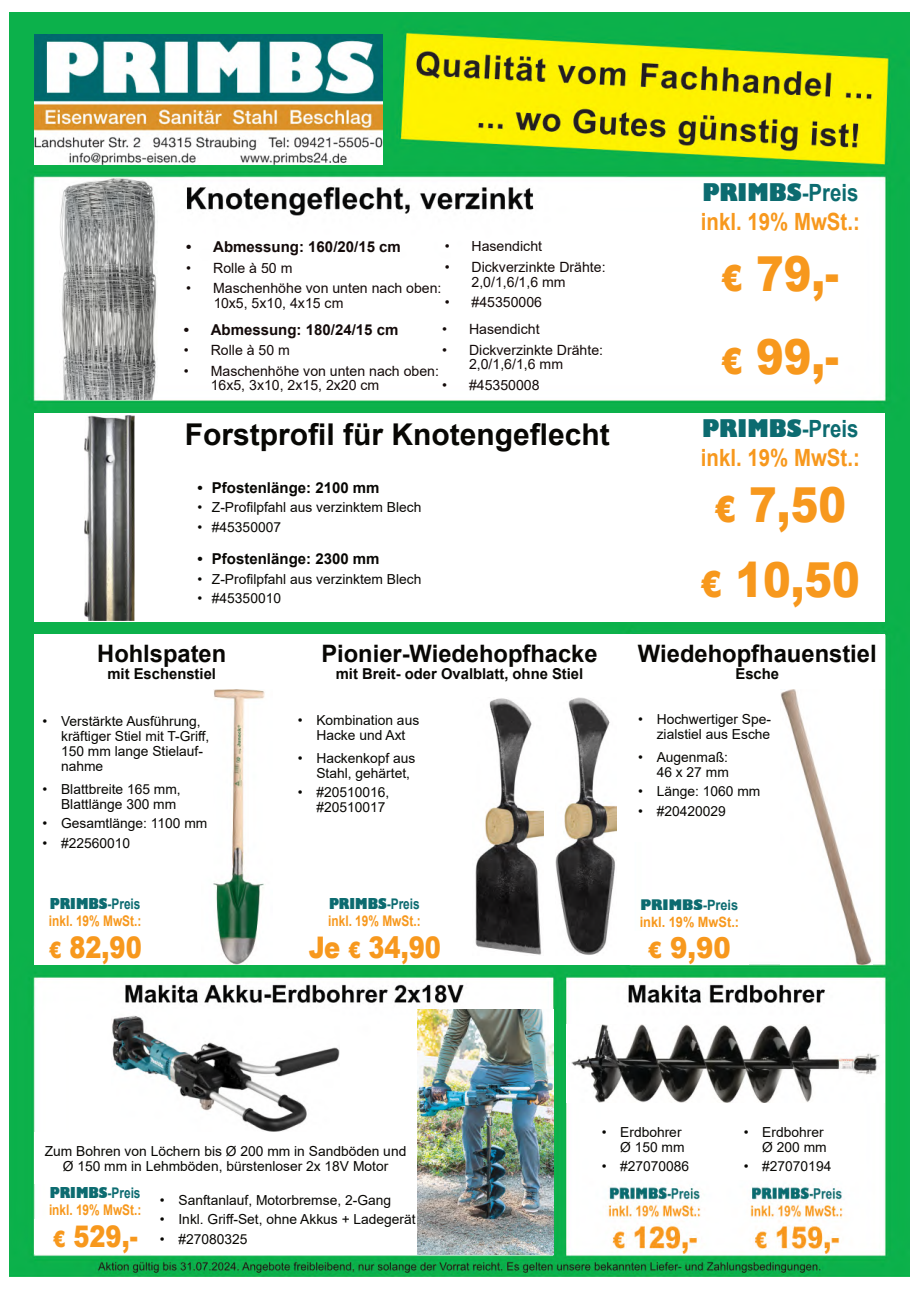
<style>
.page{position:relative;width:919px;height:1289px;background:#fff}
.page>*{position:absolute;margin:0;border:0;box-sizing:border-box;transform-origin:0 0}
.t1{font:900 48.15px/74.8px "Arial";color:#f7981d;scale:.86 1}
.t2{font:700 30px "Arial";color:#080704}
.t3{font:900 29.7px "Arial";color:#f7981d;scale:.81 1}
.t4{font:900 28.8px "Arial";color:#f7981d;scale:.9 1}
.t5{font:700 24px "Arial";color:#080704}
.t6{font:700 23.7px "Arial";color:#f7981d;scale:.86 1}
.t7{font:23.7px "Gilbert Ultra Bold Plain";color:#0c6b70;scale:.86 1}
.t8{font:700 15px "Arial";color:#080704}
.t9{font:700 15px "Arial";color:#130a09}
.t10{font:700 14.7px "Arial";color:#f7981d;scale:.81 1}
.t11{font:14.7px "Gilbert Ultra Bold Plain";color:#0c6b70;scale:.81 1}
.t12{font:700 14.25px "Arial";color:#f7981d;scale:.9 1}
.t13{font:14.25px "Gilbert Ultra Bold Plain";color:#0c6b70;scale:.9 1}
.t14{font:14.1px/14.5px "Arial";color:#130a09}
.t15{font:13.8px/15px "Arial";color:#080704;text-align:right}
.s1{font-family:"Arial";font-weight:700}
.s2{font-size:36px}
.s3{font-size:22.5px}
</style>
<div class="page">
<img style="left:9px;top:13px;width:900px;height:1263px">
<div style="left:289px;top:634px;width:345px;height:330px;background:#fff"></div>
<div style="left:34px;top:634px;width:259px;height:330px;background:#fff"></div>
<div style="left:35px;top:1219px;width:121px;height:35px;background:#fff"></div>
<div style="left:629px;top:930px;width:120px;height:34px;background:#fff"></div>
<div style="left:629px;top:634px;width:255px;height:55px;background:#fff"></div>
<div style="left:34px;top:413px;width:850px;height:209px;background:#fff"></div>
<div style="left:629px;top:689px;width:151px;height:152px;background:#fff"></div>
<div style="left:151px;top:1184px;width:266px;height:70px;background:#fff"></div>
<img style="left:475px;top:698px;width:69px;height:257px">
<img style="left:555px;top:697px;width:61px;height:258px">
<img style="left:213px;top:689px;width:52px;height:275px">
<img style="left:85px;top:415px;width:49px;height:205px">
<img style="left:34px;top:34px;width:348px;height:131px">
<img style="left:780px;top:689px;width:92px;height:275px">
<img style="left:59px;top:178px;width:98px;height:221px">
<img style="left:417px;top:1009px;width:136px;height:245px">
<img style="left:112px;top:1009px;width:227px;height:123px">
<div style="left:34px;top:1132px;width:383px;height:52px;background:#fff"></div>
<img style="left:566px;top:1024px;width:318px;height:78px">
<div style="left:593px;top:1118px;width:122px;height:61px;background:#fff"></div>
<div style="left:735px;top:1118px;width:122px;height:61px;background:#fff"></div>
<p class="t9" style="left:186px;top:241px;width:216px">• Abmessung: 160/20/15 cm</p>
<p class="t14" style="left:186px;top:262px;width:108px">• Rolle à 50 m</p>
<p class="t14" style="left:213px;top:282px;width:230px;text-indent:-27px">• Maschenhöhe von unten nach oben:<br>10x5, 5x10, 4x15 cm</p>
<p class="t14" style="left:444px;top:240px;width:99px">• Hasendicht</p>
<p class="t14" style="left:471px;top:261px;width:136px;text-indent:-27px">• Dickverzinkte Drähte:<br>2,0/1,6/1,6 mm</p>
<p class="t14" style="left:444px;top:296px;width:99px">• #45350006</p>
<p class="t9" style="left:184px;top:324px;width:216px">• Abmessung: 180/24/15 cm</p>
<p class="t14" style="left:184px;top:344px;width:108px">• Rolle à 50 m</p>
<p class="t14" style="left:211px;top:365px;width:230px;text-indent:-27px">• Maschenhöhe von unten nach oben:<br>16x5, 3x10, 2x15, 2x20 cm</p>
<p class="t14" style="left:442px;top:323px;width:99px">• Hasendicht</p>
<p class="t14" style="left:469px;top:344px;width:136px;text-indent:-27px">• Dickverzinkte Drähte:<br>2,0/1,6/1,6 mm</p>
<p class="t14" style="left:442px;top:379px;width:99px">• #45350008</p>
<h3 class="t7" style="left:702px;top:183px;width:183px">PRIMBS<span class="s1">-Preis</span></h3>
<h3 class="t6" style="left:701px;top:212px;width:186px">inkl. 19% MwSt.:</h3>
<h1 class="t1" style="left:721px;top:237px;width:138px;line-height:82.7px"><span class="s2">€</span> 79,- <span class="s2">€</span> 99,-</h1>
<h2 class="t2" style="left:185px;top:423px;width:426px">Forstprofil für Knotengeflecht</h2>
<h3 class="t7" style="left:702px;top:419px;width:183px">PRIMBS<span class="s1">-Preis</span></h3>
<h3 class="t6" style="left:700px;top:448px;width:186px">inkl. 19% MwSt.:</h3>
<h1 class="t1" style="left:700px;top:472px;width:186px"><span class="s2">€</span> 7,50 <span class="s2">€</span> 10,50</h1>
<p class="t8" style="left:197px;top:482px;width:184px">• Pfostenlänge: 2100 mm</p>
<p class="t15" style="left:197px;top:501px;width:225px">• Z-Profilpfahl aus verzinktem Blech</p>
<p class="t15" style="left:197px;top:520px;width:85px">• #45350007</p>
<p class="t8" style="left:197px;top:553px;width:184px">• Pfostenlänge: 2300 mm</p>
<p class="t15" style="left:197px;top:572px;width:225px">• Z-Profilpfahl aus verzinktem Blech</p>
<p class="t15" style="left:197px;top:592px;width:85px">• #45350010</p>
<h3 class="t5" style="left:97px;top:644px;width:130px">Hohlspaten</h3>
<p class="t8" style="left:107px;top:668px;width:110px">mit Eschenstiel</p>
<p class="t15" style="left:61px;top:715px;width:150px;text-align:left;text-indent:-18px">• Verstärkte Ausführung, kräftiger Stiel mit T-Griff,<br>150 mm lange Stielauf&shy;nahme</p>
<p class="t15" style="left:61px;top:782px;width:121px;text-align:left;text-indent:-18px">• Blattbreite 165 mm,<br>Blattlänge 300 mm</p>
<p class="t15" style="left:43px;top:817px;width:166px">• Gesamtlänge: 1100 mm</p>
<p class="t15" style="left:43px;top:836px;width:89px">• #22560010</p>
<p class="t11" style="left:50px;top:897px;width:113px">PRIMBS<span class="s1">-Preis</span></p>
<p class="t10" style="left:49px;top:915px;width:115px">inkl. 19% MwSt.:</p>
<h3 class="t3" style="left:49px;top:936px;width:116px"><span class="s3">€</span> 82,90</h3>
<h3 class="t5" style="left:321px;top:644px;width:278px">Pionier-Wiedehopfhacke</h3>
<p class="t8" style="left:336px;top:668px;width:249px">mit Breit- oder Ovalblatt, ohne Stiel</p>
<p class="t15" style="left:298px;top:714px;width:123px;text-align:center">• Kombination aus<br>Hacke und Axt</p>
<p class="t15" style="left:316px;top:751px;width:100px;text-align:left;text-indent:-18px">• Hackenkopf aus<br>Stahl, gehärtet,</p>
<p class="t15" style="left:298px;top:786px;width:93px">• #20510016, #20510017</p>
<p class="t11" style="left:329px;top:897px;width:113px">PRIMBS<span class="s1">-Preis</span></p>
<p class="t10" style="left:328px;top:915px;width:115px">inkl. 19% MwSt.:</p>
<h3 class="t3" style="left:309px;top:936px;width:165px">Je <span class="s3">€</span> 34,90</h3>
<h3 class="t5" style="left:638px;top:644px;width:240px">Wiedehopfhauenstiel</h3>
<p class="t8" style="left:735px;top:668px;width:45px">Esche</p>
<p class="t15" style="left:638px;top:713px;width:134px">• Hochwertiger Spe&shy;zialstiel aus Esche</p>
<p class="t15" style="left:638px;top:750px;width:92px">• Augenmaß:<br>46 x 27 mm</p>
<p class="t15" style="left:638px;top:785px;width:124px">• Länge: 1060 mm</p>
<p class="t15" style="left:638px;top:804px;width:89px">• #20420029</p>
<p class="t13" style="left:640px;top:899px;width:110px">PRIMBS<span class="s1">-Preis</span></p>
<p class="t12" style="left:639px;top:916px;width:112px">inkl. 19% MwSt.:</p>
<h3 class="t4" style="left:648px;top:937px;width:93px"><span class="s3">€</span> 9,90</h3>
<p class="t15" style="left:45px;top:1144px;width:363px;text-align:center">Zum Bohren von Löchern bis Ø 200 mm in Sandböden und<br>Ø 150 mm in Lehmböden, bürstenloser 2x 18V Motor</p>
<p class="t11" style="left:50px;top:1186px;width:113px">PRIMBS<span class="s1">-Preis</span></p>
<p class="t10" style="left:49px;top:1204px;width:115px">inkl. 19% MwSt.:</p>
<h3 class="t3" style="left:53px;top:1226px;width:106px"><span class="s3">€</span> 529,-</h3>
<p class="t15" style="left:160px;top:1193px;width:232px">• Sanftanlauf, Motorbremse, 2-Gang</p>
<p class="t15" style="left:160px;top:1212px;width:257px">• Inkl. Griff-Set, ohne Akkus + Ladegerät</p>
<p class="t15" style="left:160px;top:1232px;width:89px">• #27080325</p>
<p class="t15" style="left:601px;top:1125px;width:84px">• Erdbohrer<br>Ø 150 mm</p>
<p class="t15" style="left:601px;top:1160px;width:89px">• #27070086</p>
<p class="t15" style="left:743px;top:1125px;width:84px">• Erdbohrer<br>Ø 200 mm</p>
<p class="t15" style="left:743px;top:1160px;width:89px">• #27070194</p>
</div>
